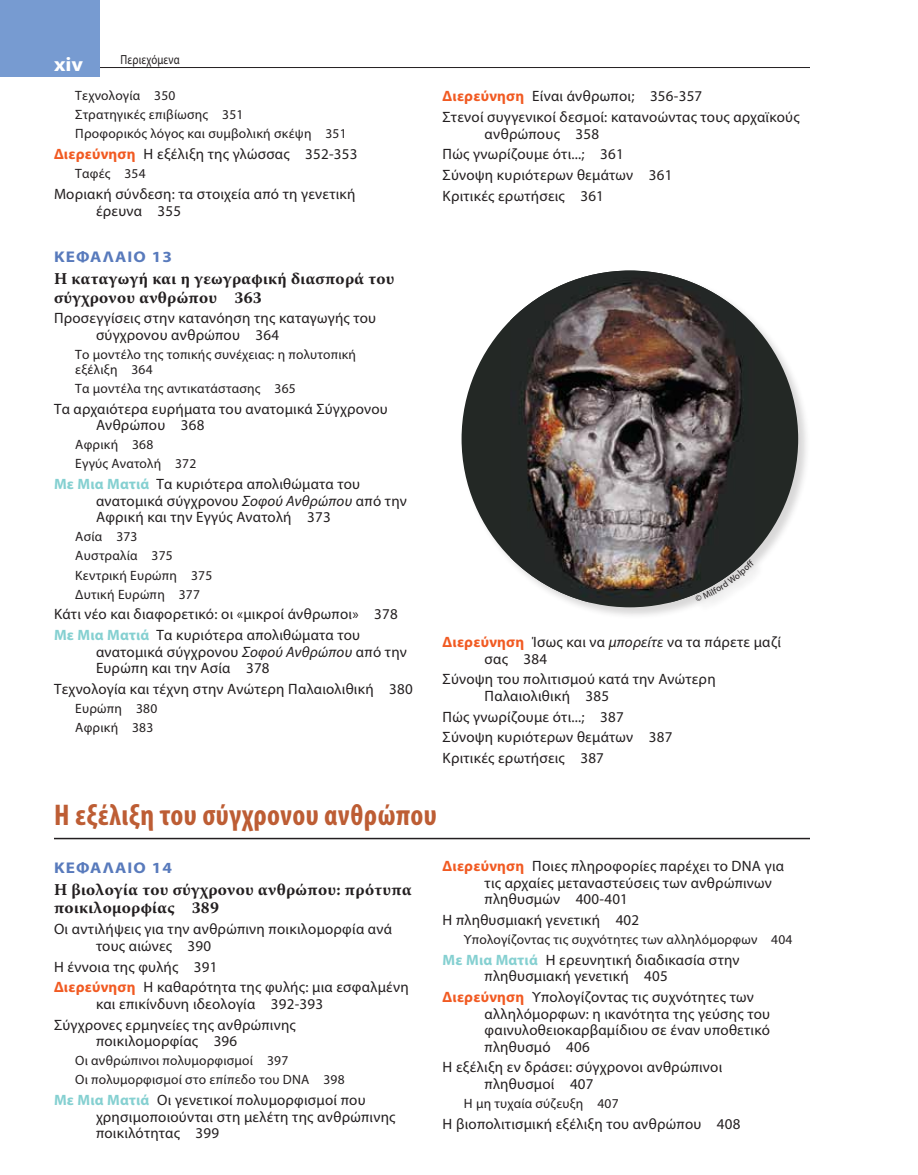
<style>
.page{position:relative;width:918px;height:1175px;background:#fff}
.page>*{position:absolute;margin:0;border:0;box-sizing:border-box;transform-origin:0 0}
.t1{font:700 condensed 30px "Myriad Pro";letter-spacing:.015em;color:#bd5d34}
.t2{font:700 19.95px "Myriad Pro";color:#fff;scale:1.11 1}
.t3{font:700 16.5px/18.1px "Warnock Pro";letter-spacing:.02em;color:#231f20}
.t4{font:700 15.6px "Myriad Pro";letter-spacing:.065em;color:#587abc;scale:1.11 1}
.t5{font:15px/16.5px "Myriad Pro";letter-spacing:.015em;color:#231f20}
.t6{font:13.5px/19px "Myriad Pro";letter-spacing:.015em;color:#231f20}
.t7{font:13.2px "Myriad Pro";letter-spacing:.015em;color:#231f20;scale:.82 1}
.s1{font-weight:700;color:#f15a22}
.s2{font-weight:700;color:#85d0d1}
.s3{font-style:italic}
</style>
<div class="page">
<hr style="left:54px;top:837px;width:756px;height:2px;background:#231f20">
<hr style="left:27px;top:67px;width:783px;height:1px;background:#231f20">
<div style="left:0;top:0;width:99px;height:76px;background:#779bd1"></div>
<div style="left:461px;top:270px;width:350px;height:349px;background:#231f20;opacity:.18"></div>
<div style="left:462px;top:270px;width:336px;height:337px;background:#232825;border-radius:50%"></div>
<img style="left:510px;top:270px;width:245px;height:332px">
<svg style="left:695px;top:559px;width:60px;height:43px"></svg>
<h2 class="t2" style="left:54px;top:51px;width:28px">xiv</h2>
<p class="t7" style="left:121px;top:51px;width:74px">Περιεχόμενα</p>
<p class="t6" style="left:75px;top:86px;width:273px">Τεχνολογία 350<br>Στρατηγικές επιβίωσης 351<br>Προφορικός λόγος και συμβολική σκέψη 351</p>
<p class="t5" style="left:54px;top:146px;width:305px"><span class="s1">Διερεύνηση</span> Η εξέλιξη της γλώσσας 352-353</p>
<p class="t6" style="left:75px;top:164px;width:72px">Ταφές 354</p>
<p class="t5" style="left:96px;top:185px;width:261px;text-indent:-42px">Μοριακή σύνδεση: τα στοιχεία από τη γενετική έρευνα 355</p>
<p class="t4" style="left:54px;top:246px;width:108px">ΚΕΦΑΛΑΙΟ 13</p>
<p class="t3" style="left:54px;top:270px;width:342px">Η καταγωγή και η γεωγραφική διασπορά του σύγχρονου ανθρώπου 363</p>
<p class="t5" style="left:96px;top:310px;width:282px;text-indent:-42px">Προσεγγίσεις στην κατανόηση της καταγωγής του σύγχρονου ανθρώπου 364</p>
<p class="t6" style="left:75px;top:347px;width:282px;line-height:14.9px">Το μοντέλο της τοπικής συνέχειας: η πολυτοπική εξέλιξη 364</p>
<p class="t6" style="left:75px;top:378px;width:222px">Τα μοντέλα της αντικατάστασης 365</p>
<p class="t5" style="left:96px;top:400px;width:293px;text-indent:-42px">Τα αρχαιότερα ευρήματα του ανατομικά Σύγχρονου<br>Ανθρώπου 368</p>
<p class="t6" style="left:75px;top:435px;width:123px">Αφρική 368<br>Εγγύς Ανατολή 372</p>
<p class="t5" style="left:96px;top:475px;width:312px;text-indent:-42px"><span class="s2">Με Μια Ματιά</span> Τα κυριότερα απολιθώματα του ανατομικά σύγχρονου <span class="s3">Σοφού Ανθρώπου</span> από την<br>Αφρική και την Εγγύς Ανατολή 373</p>
<p class="t6" style="left:75px;top:527px;width:139px">Ασία 373<br>Αυστραλία 375<br>Κεντρική Ευρώπη 375<br>Δυτική Ευρώπη 377</p>
<p class="t5" style="left:54px;top:604px;width:345px;line-height:20.7px">Κάτι νέο και διαφορετικό: οι «μικροί άνθρωποι» 378<br><span class="s2">Με Μια Ματιά</span> Τα κυριότερα απολιθώματα του</p>
<p class="t5" style="left:96px;top:643px;width:312px">ανατομικά σύγχρονου <span class="s3">Σοφού Ανθρώπου</span> από την<br>Ευρώπη και την Ασία 378</p>
<p class="t5" style="left:54px;top:680px;width:360px">Τεχνολογία και τέχνη στην Ανώτερη Παλαιολιθική 380</p>
<p class="t6" style="left:75px;top:698px;width:84px">Ευρώπη 380<br>Αφρική 383</p>
<p class="t5" style="left:443px;top:86px;width:359px;line-height:20.7px"><span class="s1">Διερεύνηση</span> Είναι άνθρωποι; 356-357<br>Στενοί συγγενικοί δεσμοί: κατανοώντας τους αρχαϊκούς</p>
<p class="t5" style="left:443px;top:123px;width:231px;line-height:20.7px;text-indent:42px">ανθρώπους 358<br>Πώς γνωρίζουμε ότι...; 361<br>Σύνοψη κυριότερων θεμάτων 361<br>Κριτικές ερωτήσεις 361</p>
<p class="t5" style="left:485px;top:633px;width:298px;text-indent:-42px"><span class="s1">Διερεύνηση</span> Ίσως και να <span class="s3">μπορείτε</span> να τα πάρετε μαζί σας 384</p>
<p class="t5" style="left:485px;top:671px;width:233px;text-indent:-42px">Σύνοψη του πολιτισμού κατά την Ανώτερη<br>Παλαιολιθική 385</p>
<p class="t5" style="left:443px;top:706px;width:231px;line-height:20.7px">Πώς γνωρίζουμε ότι...; 387<br>Σύνοψη κυριότερων θεμάτων 387<br>Κριτικές ερωτήσεις 387</p>
<h1 class="t1" style="left:54px;top:796px;width:384px">Η εξέλιξη του σύγχρονου ανθρώπου</h1>
<p class="t4" style="left:54px;top:857px;width:108px">ΚΕΦΑΛΑΙΟ 14</p>
<p class="t3" style="left:54px;top:880px;width:359px">Η βιολογία του σύγχρονου ανθρώπου: πρότυπα ποικιλομορφίας 389</p>
<p class="t5" style="left:96px;top:920px;width:298px;text-indent:-42px">Οι αντιλήψεις για την ανθρώπινη ποικιλομορφία ανά τους αιώνες 390</p>
<p class="t5" style="left:54px;top:955px;width:356px;line-height:20.7px">Η έννοια της φυλής 391<br><span class="s1">Διερεύνηση</span> Η καθαρότητα της φυλής: μια εσφαλμένη</p>
<p class="t5" style="left:54px;top:993px;width:271px;line-height:20.7px;text-indent:42px">και επικίνδυνη ιδεολογία 392-393<br>Σύγχρονες ερμηνείες της ανθρώπινης</p>
<p class="t5" style="left:96px;top:1032px;width:143px">ποικιλομορφίας 396</p>
<p class="t6" style="left:75px;top:1050px;width:271px">Οι ανθρώπινοι πολυμορφισμοί 397<br>Οι πολυμορφισμοί στο επίπεδο του DNA 398</p>
<p class="t5" style="left:96px;top:1091px;width:301px;text-indent:-42px"><span class="s2">Με Μια Ματιά</span> Οι γενετικοί πολυμορφισμοί που χρησιμοποιούνται στη μελέτη της ανθρώπινης ποικιλότητας 399</p>
<p class="t5" style="left:485px;top:857px;width:301px;text-indent:-42px"><span class="s1">Διερεύνηση</span> Ποιες πληροφορίες παρέχει το DNA για τις αρχαίες μεταναστεύσεις των ανθρώπινων πληθυσμών 400-401</p>
<p class="t5" style="left:443px;top:911px;width:198px">Η πληθυσμιακή γενετική 402</p>
<p class="t6" style="left:464px;top:929px;width:330px">Υπολογίζοντας τις συχνότητες των αλληλόμορφων 404</p>
<p class="t5" style="left:485px;top:951px;width:257px;text-indent:-42px"><span class="s2">Με Μια Ματιά</span> Η ερευνητική διαδικασία στην πληθυσμιακή γενετική 405</p>
<p class="t5" style="left:485px;top:988px;width:287px;text-indent:-42px"><span class="s1">Διερεύνηση</span> Υπολογίζοντας τις συχνότητες των αλληλόμορφων: η ικανότητα της γεύσης του φαινυλοθειοκαρβαμίδιου σε έναν υποθετικό πληθυσμό 406</p>
<p class="t5" style="left:485px;top:1058px;width:239px;text-indent:-42px">Η εξέλιξη εν δράσει: σύγχρονοι ανθρώπινοι πληθυσμοί 407</p>
<p class="t6" style="left:464px;top:1093px;width:156px">Η μη τυχαία σύζευξη 407</p>
<p class="t5" style="left:443px;top:1115px;width:299px">Η βιοπολιτισμική εξέλιξη του ανθρώπου 408</p>
</div>
